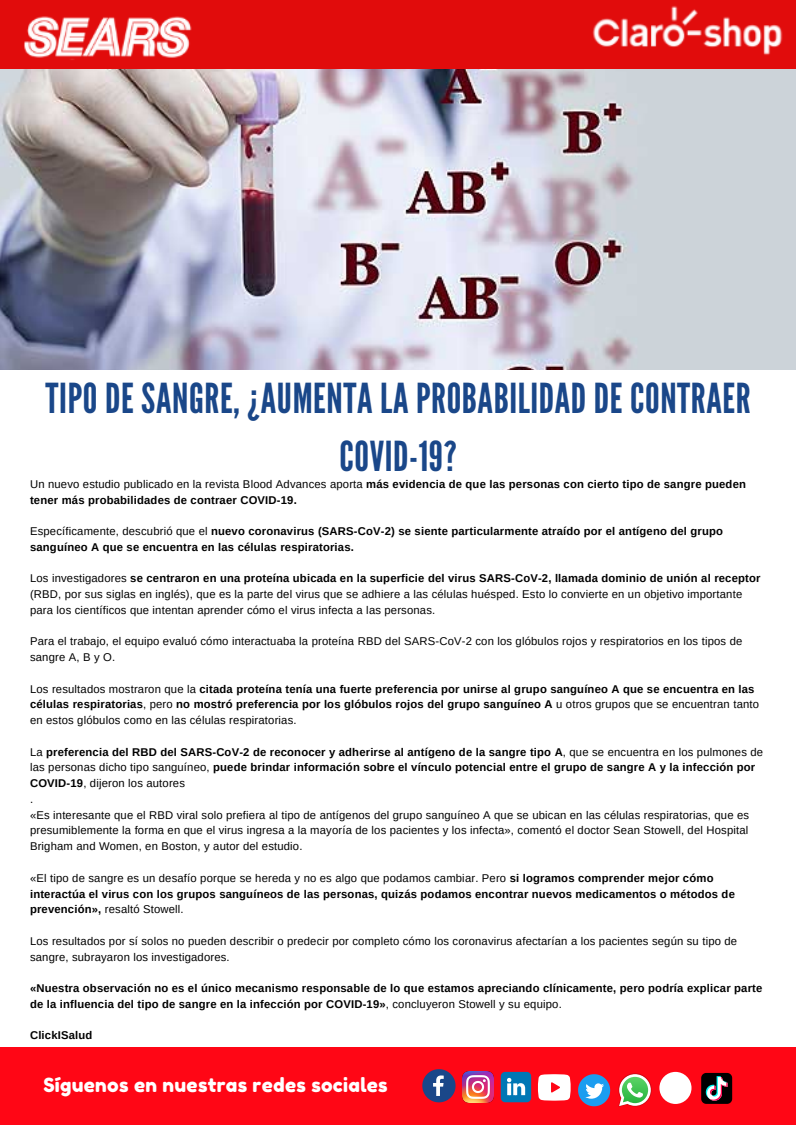
<style>
.page{position:relative;width:796px;height:1125px;background:#fff}
.page>*{position:absolute;margin:0;border:0;box-sizing:border-box;transform-origin:0 0}
.t1{font:41.25px/57.4px "League Gothic";letter-spacing:.015em;color:#1a4789;text-align:center}
.t2{font:19.35px "Fredoka One";letter-spacing:.015em;color:#fff}
.t3{font:11.25px/15.8px "Arimo";letter-spacing:.015em;color:#000}
.t4{font:700 11.25px/15.8px "Arimo";letter-spacing:.015em;color:#000}
.s1{font-weight:400}
.s2{font-weight:700}
</style>
<div class="page">
<img style="left:0;top:0;width:795px;height:369px">
<div style="left:0;top:1047px;width:795px;height:78px;background:#ff0615"></div>
<svg style="left:422px;top:1069px;width:33px;height:33px"></svg>
<img style="left:462px;top:1071px;width:31px;height:31px">
<svg style="left:500px;top:1072px;width:31px;height:30px"></svg>
<svg style="left:538px;top:1074px;width:32px;height:27px"></svg>
<svg style="left:578px;top:1074px;width:32px;height:32px"></svg>
<img style="left:618px;top:1073px;width:34px;height:34px">
<svg style="left:619px;top:1074px;width:31px;height:32px"></svg>
<div style="left:659px;top:1072px;width:32px;height:32px;background:#fff;border-radius:50%"></div>
<svg style="left:701px;top:1073px;width:31px;height:31px"></svg>
<h1 class="t1" style="left:46px;top:371px;width:706px">TIPO DE SANGRE, ¿AUMENTA LA PROBABILIDAD DE CONTRAER<br>COVID-19?</h1>
<p class="t4" style="left:30px;top:476px;width:717px"><span class="s1">Un nuevo estudio publicado en la revista Blood Advances aporta</span> más evidencia de que las personas con cierto tipo de sangre pueden tener más probabilidades de contraer COVID-19.</p>
<p class="t4" style="left:30px;top:523px;width:694px"><span class="s1">Específicamente, descubrió que el</span> nuevo coronavirus (SARS-CoV-2) se siente particularmente atraído por el antígeno del grupo sanguíneo A que se encuentra en las células respiratorias.</p>
<p class="t3" style="left:30px;top:571px;width:731px">Los investigadores <span class="s2">se centraron en una proteína ubicada en la superficie del virus SARS-CoV-2, llamada dominio de unión al receptor </span>(RBD, por sus siglas en inglés), que es la parte del virus que se adhiere a las células huésped. Esto lo convierte en un objetivo importante para los científicos que intentan aprender cómo el virus infecta a las personas.</p>
<p class="t3" style="left:30px;top:634px;width:713px">Para el trabajo, el equipo evaluó cómo interactuaba la proteína RBD del SARS-CoV-2 con los glóbulos rojos y respiratorios en los tipos de sangre A, B y O.</p>
<p class="t4" style="left:30px;top:681px;width:730px"><span class="s1">Los resultados mostraron que la</span> citada proteína tenía una fuerte preferencia por unirse al grupo sanguíneo A que se encuentra en las células respiratorias<span class="s1">, pero</span> no mostró preferencia por los glóbulos rojos del grupo sanguíneo A <span class="s1">u otros grupos que se encuentran tanto en estos glóbulos como en las células respiratorias.</span></p>
<p class="t3" style="left:30px;top:744px;width:734px">La <span class="s2">preferencia del RBD del SARS-CoV-2 de reconocer y adherirse al antígeno de la sangre tipo A</span>, que se encuentra en los pulmones de las personas dicho tipo sanguíneo, <span class="s2">puede brindar información sobre el vínculo potencial entre el grupo de sangre A y la infección por COVID-19</span>, dijeron los autores<br>.<br>«Es interesante que el RBD viral solo prefiera al tipo de antígenos del grupo sanguíneo A que se ubican en las células respiratorias, que es presumiblemente la forma en que el virus ingresa a la mayoría de los pacientes y los infecta», comentó el doctor Sean Stowell, del Hospital Brigham and Women, en Boston, y autor del estudio.</p>
<p class="t4" style="left:30px;top:870px;width:706px"><span class="s1">«El tipo de sangre es un desafío porque se hereda y no es algo que podamos cambiar. Pero</span> si logramos comprender mejor cómo interactúa el virus con los grupos sanguíneos de las personas, quizás podamos encontrar nuevos medicamentos o métodos de prevención», <span class="s1">resaltó Stowell.</span></p>
<p class="t3" style="left:30px;top:933px;width:708px">Los resultados por sí solos no pueden describir o predecir por completo cómo los coronavirus afectarían a los pacientes según su tipo de sangre, subrayaron los investigadores.</p>
<p class="t4" style="left:30px;top:980px;width:733px">«Nuestra observación no es el único mecanismo responsable de lo que estamos apreciando clínicamente, pero podría explicar parte de la influencia del tipo de sangre en la infección por COVID-19»<span class="s1">, concluyeron Stowell y su equipo.</span></p>
<p class="t4" style="left:30px;top:1028px;width:64px">ClickISalud</p>
<h2 class="t2" style="left:43px;top:1074px;width:346px">Síguenos en nuestras redes sociales</h2>
</div>
